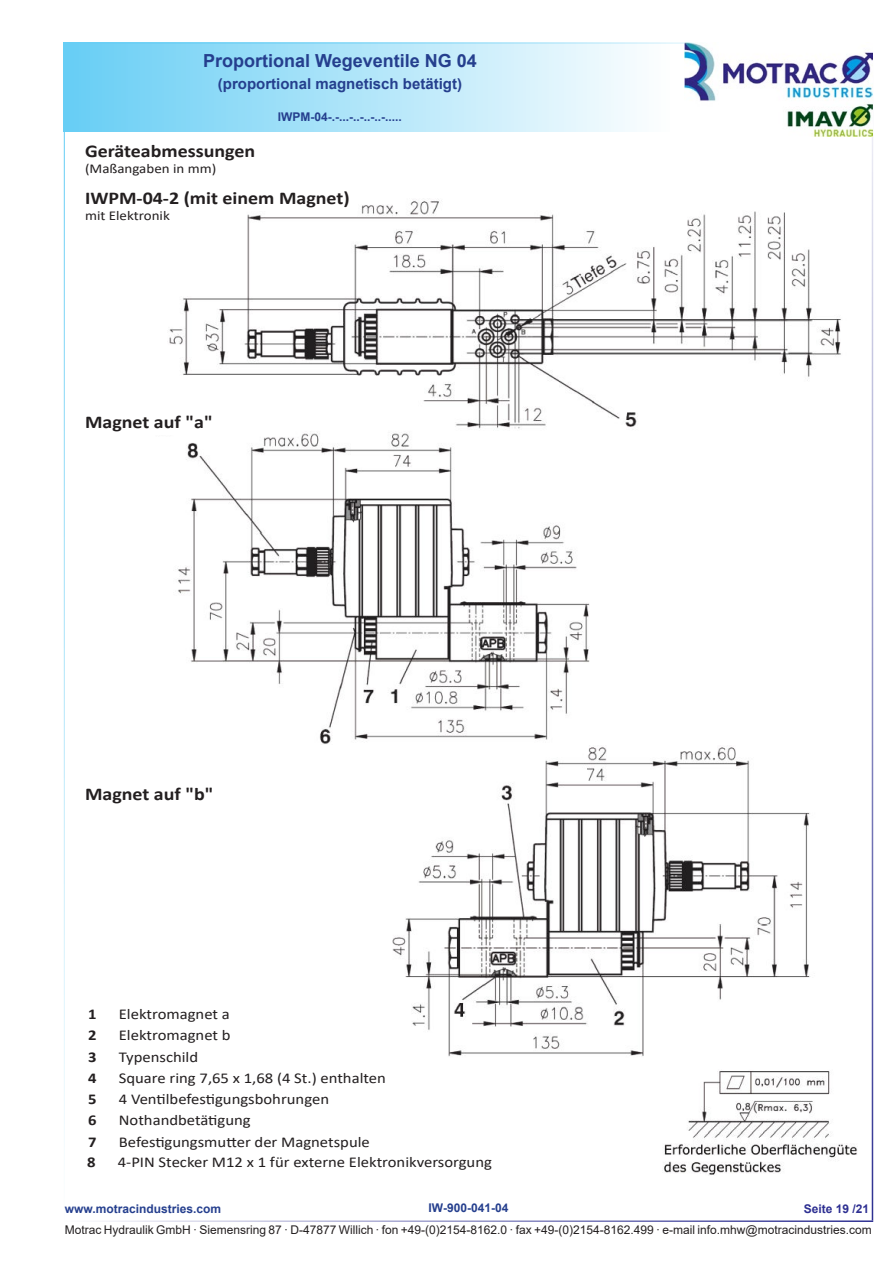
<style>
.page{position:relative;width:893px;height:1263px;background:#fff}
.page>*{position:absolute;margin:0;border:0;box-sizing:border-box;transform-origin:0 0}
.t1{font:700 18px "Calibri";color:#231f20;scale:1.11 1}
.t2{font:700 18px "Arial";color:#253f8e}
.t3{font:15px "Calibri";color:#231f20;scale:1.11 1}
.t4{font:700 15px "Arial";color:#253f8e}
.t5{font:700 15px "Calibri";color:#231f20;scale:1.11 1}
.t6{font:13.5px "Calibri";color:#231f20;scale:1.11 1}
.t7{font:12px "Arial";color:#231f20}
.t8{font:700 12px "Arial";color:#253f8e}
.t9{font:700 12px "Arial";color:#2e3092}
</style>
<div class="page">
<div style="left:64px;top:43px;width:606px;height:89px;background:linear-gradient(to right,#66cef5,#fdfefe)"></div>
<hr style="left:64px;top:43px;width:808px;height:1px;background:#67cef5">
<hr style="left:64px;top:1220px;width:809px;height:2px;background:#2e3092">
<hr style="left:64px;top:43px;width:1px;height:1177px;background:#67cef5">
<hr style="left:872px;top:43px;width:1px;height:1177px;background:#2e3092">
<img style="left:685px;top:43px;width:187px;height:93px">
<img style="left:169px;top:201px;width:672px;height:543px">
<img style="left:392px;top:747px;width:466px;height:428px">
<div style="left:85px;top:190px;width:272px;height:21px;background:#fff"></div>
<div style="left:85px;top:210px;width:128px;height:14px;background:#fff"></div>
<div style="left:85px;top:415px;width:134px;height:20px;background:#fff"></div>
<div style="left:85px;top:1005px;width:316px;height:178px;background:#fff"></div>
<div style="left:85px;top:1154px;width:418px;height:29px;background:#fff"></div>
<svg style="left:553px;top:286px;width:14px;height:15px"></svg>
<p class="t2" style="left:203px;top:54px;width:275px">Proportional Wegeventile NG 04</p>
<p class="t4" style="left:218px;top:78px;width:246px">(proportional magnetisch betätigt)</p>
<p class="t8" style="left:278px;top:112px;width:126px">IWPM-04-.-...-..-..-..-.....</p>
<p class="t1" style="left:85px;top:139px;width:155px">Geräteabmessungen</p>
<p class="t6" style="left:85px;top:159px;width:120px">(Maßangaben in mm)</p>
<p class="t1" style="left:85px;top:185px;width:240px">IWPM-04-2 (mit einem Magnet)</p>
<p class="t6" style="left:85px;top:210px;width:78px">mit Elektronik</p>
<p class="t1" style="left:85px;top:410px;width:117px">Magnet auf "a"</p>
<p class="t1" style="left:85px;top:782px;width:117px">Magnet auf "b"</p>
<p class="t5" style="left:88px;top:1005px;width:9px">1</p>
<p class="t3" style="left:119px;top:1008px;width:101px">Elektromagnet a</p>
<p class="t5" style="left:88px;top:1026px;width:9px">2</p>
<p class="t3" style="left:119px;top:1030px;width:102px">Elektromagnet b</p>
<p class="t5" style="left:88px;top:1048px;width:9px">3</p>
<p class="t3" style="left:119px;top:1051px;width:73px">Typenschild</p>
<p class="t5" style="left:88px;top:1069px;width:9px">4</p>
<p class="t3" style="left:119px;top:1067px;width:242px">Square ring 7,65 x 1,68 (4 St.) enthalten</p>
<p class="t5" style="left:88px;top:1090px;width:9px">5</p>
<p class="t3" style="left:119px;top:1089px;width:191px">4 Ventilbefestigungsbohrungen</p>
<p class="t5" style="left:88px;top:1111px;width:9px">6</p>
<p class="t3" style="left:119px;top:1110px;width:120px">Nothandbetätigung</p>
<p class="t5" style="left:88px;top:1133px;width:9px">7</p>
<p class="t3" style="left:119px;top:1131px;width:228px">Befestigungsmutter der Magnetspule</p>
<p class="t5" style="left:87px;top:1153px;width:9px">8</p>
<p class="t3" style="left:118px;top:1152px;width:339px">4-PIN Stecker M12 x 1 für externe Elektronikversorgung</p>
<p class="t8" style="left:429px;top:1203px;width:81px">IW-900-041-04</p>
<p class="t8" style="left:65px;top:1202px;width:158px">www.motracindustries.com</p>
<p class="t9" style="left:804px;top:1202px;width:67px">Seite 19 /21</p>
<p class="t7" style="left:65px;top:1225px;width:808px">Motrac Hydraulik GmbH · Siemensring 87 · D-47877 Willich · fon +49-(0)2154-8162.0 · fax +49-(0)2154-8162.499 · e-mail info.mhw@motracindustries.com</p>
</div>
